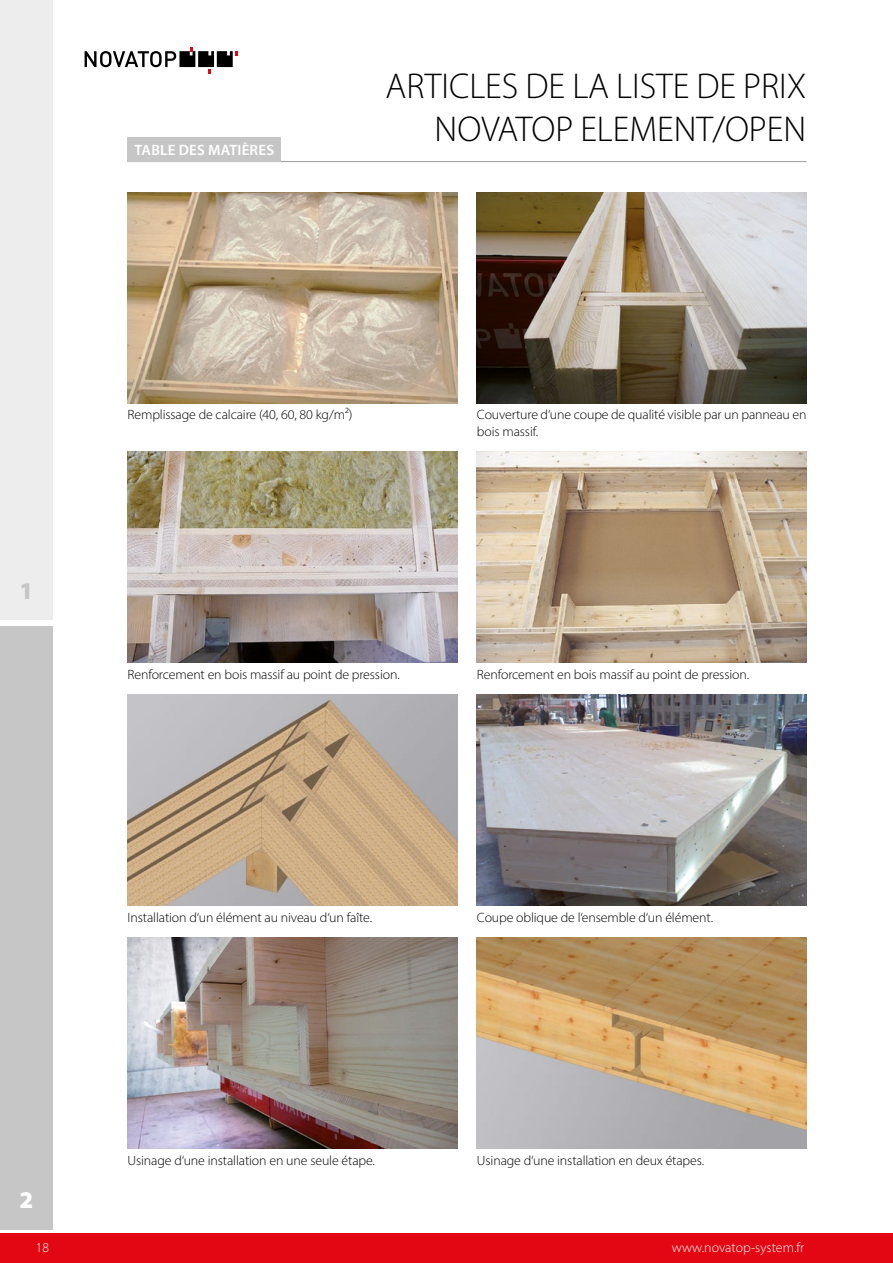
<style>
.page{position:relative;width:893px;height:1263px;background:#fff}
.page>*{position:absolute;margin:0;border:0;box-sizing:border-box;transform-origin:0 0}
.t1{font:300 36px/43.2px "Myriad Pro";color:#000;text-align:right}
.t2{font:900 24px "Myriad Pro";color:#c6c6c6}
.t3{font:900 24px "Myriad Pro";color:#fff}
.t4{font:600 15px "Myriad Pro";letter-spacing:.015em;color:#fff}
.t5{font:300 13.5px/16.2px "Myriad Pro";letter-spacing:-.01em;color:#000}
.t6{font:300 13.5px "Myriad Pro";color:#fff}
</style>
<div class="page">
<hr style="left:128px;top:161px;width:678px;height:1px;background:#9d9d9c">
<div style="left:0;top:1233px;width:893px;height:30px;background:#e30613"></div>
<svg style="left:85px;top:47px;width:153px;height:26px"></svg>
<img style="left:128px;top:451px;width:329px;height:211px">
<img style="left:477px;top:451px;width:329px;height:211px">
<img style="left:128px;top:694px;width:329px;height:211px">
<img style="left:477px;top:694px;width:329px;height:211px">
<img style="left:128px;top:937px;width:329px;height:211px">
<img style="left:477px;top:937px;width:329px;height:211px">
<img style="left:128px;top:192px;width:329px;height:211px">
<img style="left:477px;top:192px;width:329px;height:211px">
<div style="left:0;top:626px;width:53px;height:603px;background:#c6c6c6"></div>
<div style="left:0;top:0;width:53px;height:620px;background:#ededed"></div>
<div style="left:128px;top:137px;width:153px;height:25px;background:#c6c6c6"></div>
<p class="t4" style="left:135px;top:140px;width:141px">TABLE DES MATIÈRES</p>
<h1 class="t1" style="left:386px;top:64px;width:422px">ARTICLES DE LA LISTE DE PRIX<br>NOVATOP ELEMENT/OPEN</h1>
<h2 class="t2" style="left:19px;top:574px;width:15px">1</h2>
<h2 class="t3" style="left:19px;top:1184px;width:15px">2</h2>
<p class="t5" style="left:128px;top:407px;width:226px">Remplissage de calcaire (40, 60, 80 kg/m²)</p>
<p class="t5" style="left:477px;top:407px;width:331px">Couverture d‘une coupe de qualité visible par un panneau en bois massif.</p>
<p class="t5" style="left:128px;top:666px;width:274px">Renforcement en bois massif au point de pression.</p>
<p class="t5" style="left:477px;top:666px;width:274px">Renforcement en bois massif au point de pression.</p>
<p class="t5" style="left:128px;top:909px;width:246px">Installation d‘un élément au niveau d‘un faîte.</p>
<p class="t5" style="left:477px;top:909px;width:238px">Coupe oblique de l‘ensemble d‘un élément.</p>
<p class="t5" style="left:128px;top:1152px;width:249px">Usinage d‘une installation en une seule étape.</p>
<p class="t5" style="left:477px;top:1152px;width:229px">Usinage d‘une installation en deux étapes.</p>
<p class="t6" style="left:36px;top:1239px;width:15px">18</p>
<p class="t6" style="left:672px;top:1239px;width:134px">www.novatop-system.fr</p>
</div>
